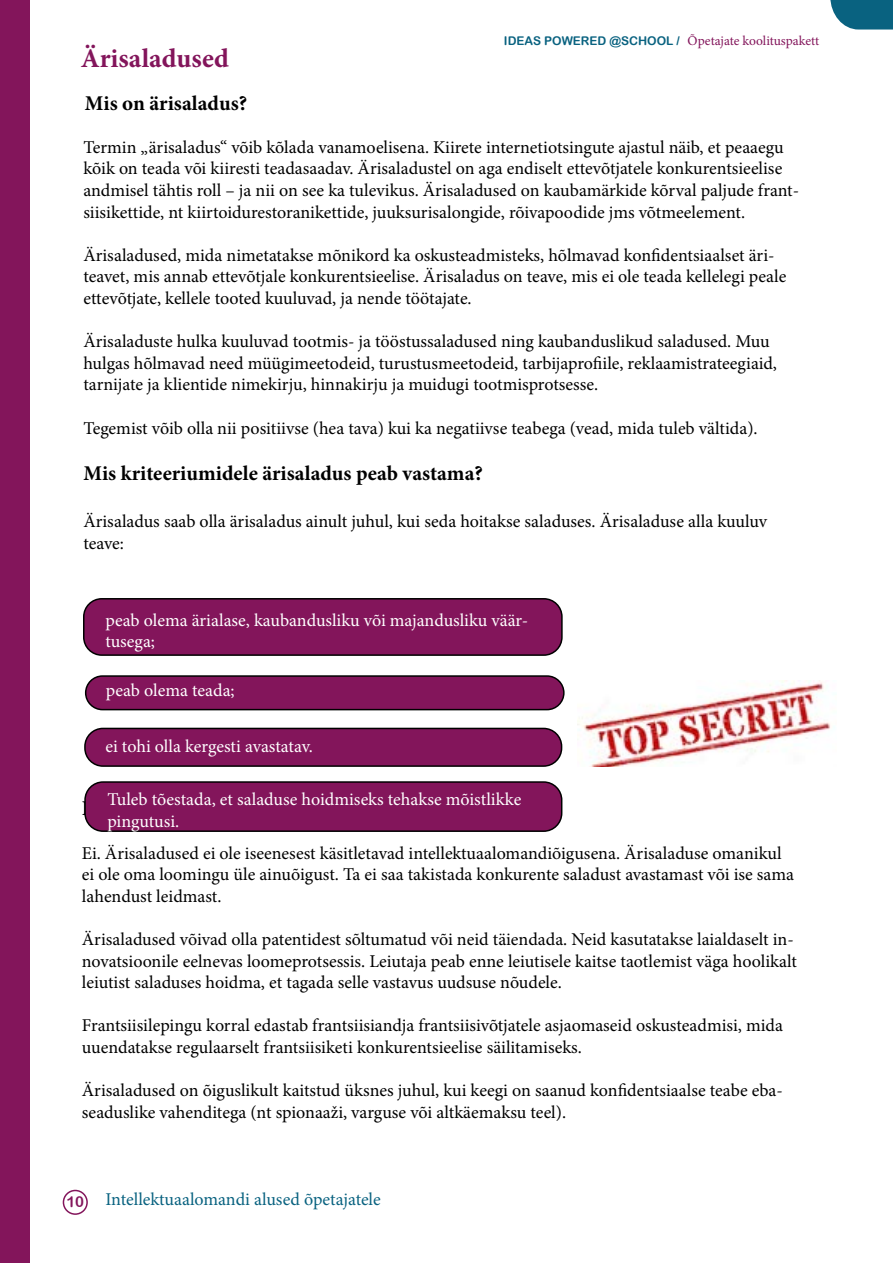
<style>
.page{position:relative;width:893px;height:1263px;background:#fff}
.page>*{position:absolute;margin:0;border:0;box-sizing:border-box;transform-origin:0 0}
.t1{font:700 27px "Minion Pro";color:#83155b}
.t2{font:700 21px "Minion Pro";color:#000}
.t3{font:18px/21.6px "Minion Pro";color:#000}
.t4{font:18px/21.6px "Minion Pro";color:#fff}
.t5{font:18px "Minion Pro";letter-spacing:-.005em;color:#096280}
.t6{font:13.5px "Minion Pro";letter-spacing:-.005em;color:#83155b}
.s1{font-family:"Arial Rounded MT Bold";font-size:12px;color:#096280}
</style>
<div class="page">
<div style="left:63px;top:1190px;width:25px;height:25px;border:2px solid #83155b;border-radius:50%"></div>
<svg style="left:830px;top:0;width:63px;height:30px;background:#287590"></svg>
<div style="left:0;top:0;width:30px;height:1263px;background:#83155b"></div>
<div style="left:85px;top:782px;width:477px;height:49px;background:#83155b;border-radius:18px"></div>
<div style="left:84px;top:781px;width:478px;height:51px;border:2px solid #000;border-radius:18px"></div>
<div style="left:84px;top:599px;width:478px;height:56px;background:#83155b;border-radius:18px"></div>
<div style="left:83px;top:598px;width:480px;height:58px;border:2px solid #000;border-radius:18px"></div>
<div style="left:86px;top:676px;width:478px;height:34px;background:#83155b;border-radius:17px"></div>
<div style="left:85px;top:675px;width:480px;height:35px;border:2px solid #000;border-radius:17px"></div>
<div style="left:85px;top:728px;width:477px;height:38px;background:#83155b;border-radius:18px"></div>
<div style="left:84px;top:728px;width:478px;height:39px;border:2px solid #000;border-radius:18px"></div>
<img style="left:577px;top:680px;width:253px;height:86px">
<p class="t6" style="left:504px;top:32px;width:317px"><span class="s1">IDEAS POWERED @SCHOOL /</span> Õpetajate koolituspakett</p>
<h1 class="t1" style="left:81px;top:40px;width:150px">Ärisaladused</h1>
<p class="t2" style="left:85px;top:88px;width:164px">Mis on ärisaladus?</p>
<p class="t3" style="left:83px;top:136px;width:717px">Termin „ärisaladus“ võib kõlada vanamoelisena. Kiirete internetiotsingute ajastul näib, et peaaegu kõik on teada või kiiresti teadasaadav. Ärisaladustel on aga endiselt ettevõtjatele konkurentsieelise andmisel tähtis roll – ja nii on see ka tulevikus. Ärisaladused on kaubamärkide kõrval paljude frant&shy;siisikettide, nt kiirtoidurestoranikettide, juuksurisalongide, rõivapoodide jms võtmeelement.</p>
<p class="t3" style="left:83px;top:244px;width:705px">Ärisaladused, mida nimetatakse mõnikord ka oskusteadmisteks, hõlmavad konfidentsiaalset äri&shy;teavet, mis annab ettevõtjale konkurentsieelise. Ärisaladus on teave, mis ei ole teada kellelegi peale ettevõtjate, kellele tooted kuuluvad, ja nende töötajate.</p>
<p class="t3" style="left:83px;top:331px;width:695px">Ärisaladuste hulka kuuluvad tootmis- ja tööstussaladused ning kaubanduslikud saladused. Muu hulgas hõlmavad need müügimeetodeid, turustusmeetodeid, tarbijaprofiile, reklaamistrateegiaid, tarnijate ja klientide nimekirju, hinnakirju ja muidugi tootmisprotsesse.</p>
<p class="t3" style="left:83px;top:417px;width:676px">Tegemist võib olla nii positiivse (hea tava) kui ka negatiivse teabega (vead, mida tuleb vältida).</p>
<p class="t2" style="left:83px;top:459px;width:401px">Mis kriteeriumidele ärisaladus peab vastama?</p>
<p class="t3" style="left:83px;top:511px;width:685px">Ärisaladus saab olla ärisaladus ainult juhul, kui seda hoitakse saladuses. Ärisaladuse alla kuuluv teave:</p>
<p class="t4" style="left:105px;top:609px;width:424px">peab olema ärialase, kaubandusliku või majandusliku väär&shy;tusega;</p>
<p class="t4" style="left:106px;top:679px;width:130px">peab olema teada;</p>
<p class="t4" style="left:105px;top:736px;width:209px">ei tohi olla kergesti avastatav.</p>
<p class="t4" style="left:107px;top:789px;width:415px">Tuleb tõestada, et saladuse hoidmiseks tehakse mõistlikke pingutusi.</p>
<p class="t3" style="left:82px;top:842px;width:714px">Ei. Ärisaladused ei ole iseenesest käsitletavad intellektuaalomandiõigusena. Ärisaladuse omanikul ei ole oma loomingu üle ainuõigust. Ta ei saa takistada konkurente saladust avastamast või ise sama lahendust leidmast.</p>
<p class="t3" style="left:82px;top:928px;width:717px">Ärisaladused võivad olla patentidest sõltumatud või neid täiendada. Neid kasutatakse laialdaselt in&shy;novatsioonile eelnevas loomeprotsessis. Leiutaja peab enne leiutisele kaitse taotlemist väga hoolikalt leiutist saladuses hoidma, et tagada selle vastavus uudsuse nõudele.</p>
<p class="t3" style="left:82px;top:1015px;width:703px">Frantsiisilepingu korral edastab frantsiisiandja frantsiisivõtjatele asjaomaseid oskusteadmisi, mida uuendatakse regulaarselt frantsiisiketi konkurentsieelise säilitamiseks.</p>
<p class="t3" style="left:82px;top:1080px;width:702px">Ärisaladused on õiguslikult kaitstud üksnes juhul, kui keegi on saanud konfidentsiaalse teabe eba&shy;seaduslike vahenditega (nt spionaaži, varguse või altkäemaksu teel).</p>
<p class="t5" style="left:66px;top:1187px;width:316px"><sub>10</sub> Intellektuaalomandi alused õpetajatele</p>
</div>
